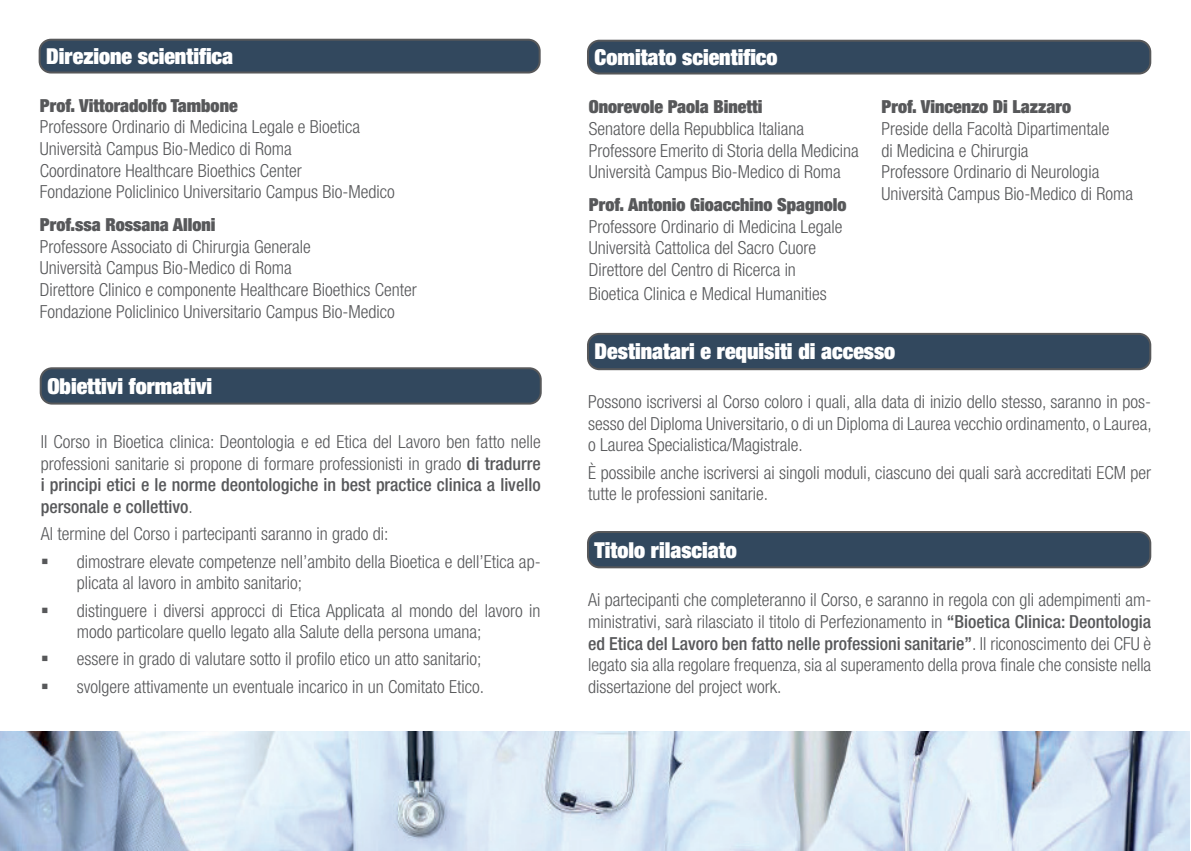
<style>
.page{position:relative;width:1191px;height:851px;background:#fff}
.page>*{position:absolute;margin:0;border:0;box-sizing:border-box;transform-origin:0 0}
.t1{font:900 condensed 22px "Helvetica Neue LT Pro";color:#fff}
.t2{font:300 condensed 18px/21.6px "Helvetica Neue LT Pro";color:#57585a}
.t3{font:900 condensed 18px "Helvetica Neue LT Pro";color:#57585a}
.s1{font-weight:500}
</style>
<div class="page">
<div style="left:40px;top:40px;width:499px;height:32px;background:#32485e;border-radius:11px"></div>
<div style="left:39px;top:39px;width:501px;height:34px;border:2px solid #57585a;border-radius:11px"></div>
<div style="left:588px;top:334px;width:562px;height:35px;background:#32485e;border-radius:11px"></div>
<div style="left:587px;top:333px;width:564px;height:37px;border:2px solid #57585a;border-radius:11px"></div>
<div style="left:588px;top:41px;width:562px;height:32px;background:#32485e;border-radius:11px"></div>
<div style="left:587px;top:40px;width:564px;height:34px;border:2px solid #57585a;border-radius:11px"></div>
<div style="left:41px;top:368px;width:500px;height:35px;background:#32485e;border-radius:11px"></div>
<div style="left:40px;top:367px;width:502px;height:37px;border:2px solid #57585a;border-radius:11px"></div>
<div style="left:588px;top:532px;width:562px;height:35px;background:#32485e;border-radius:11px"></div>
<div style="left:587px;top:531px;width:564px;height:37px;border:2px solid #57585a;border-radius:11px"></div>
<img style="left:0;top:731px;width:1189px;height:119px">
<p class="t1" style="left:46px;top:42px;width:188px">Direzione scientifica</p>
<p class="t3" style="left:40px;top:94px;width:199px">Prof. Vittoradolfo Tambone</p>
<p class="t2" style="left:40px;top:116px;width:356px">Professore Ordinario di Medicina Legale e Bioetica Università Campus Bio-Medico di Roma<br>Coordinatore Healthcare Bioethics Center<br>Fondazione Policlinico Universitario Campus Bio-Medico</p>
<p class="t3" style="left:40px;top:213px;width:177px">Prof.ssa Rossana Alloni</p>
<p class="t2" style="left:40px;top:235px;width:378px">Professore Associato di Chirurgia Generale<br>Università Campus Bio-Medico di Roma<br>Direttore Clinico e componente Healthcare Bioethics Center Fondazione Policlinico Universitario Campus Bio-Medico</p>
<p class="t1" style="left:47px;top:372px;width:166px">Obiettivi formativi</p>
<p class="t2" style="left:41px;top:431px;width:501px;text-align:justify">Il Corso in Bioetica clinica: Deontologia e ed Etica del Lavoro ben fatto nelle professioni sanitarie si propone di formare professionisti in grado <span class="s1">di tradurre i principi etici e le norme deontologiche in best practice clinica a livello personale e collettivo</span>.</p>
<p class="t2" style="left:41px;top:523px;width:349px">Al termine del Corso i partecipanti saranno in grado di:</p>
<p class="t2" style="left:77px;top:550px;width:465px;text-indent:-36px">▪ dimostrare elevate competenze nell’ambito della Bioetica e dell’Etica ap&shy;plicata al lavoro in ambito sanitario;</p>
<p class="t2" style="left:77px;top:599px;width:465px;text-indent:-36px">▪ distinguere i diversi approcci di Etica Applicata al mondo del lavoro in modo particolare quello legato alla Salute della persona umana;</p>
<p class="t2" style="left:41px;top:648px;width:442px">▪ essere in grado di valutare sotto il profilo etico un atto sanitario;</p>
<p class="t2" style="left:41px;top:675px;width:445px">▪ svolgere attivamente un eventuale incarico in un Comitato Etico.</p>
<p class="t1" style="left:594px;top:43px;width:184px">Comitato scientifico</p>
<p class="t3" style="left:589px;top:95px;width:175px">Onorevole Paola Binetti</p>
<p class="t2" style="left:589px;top:117px;width:271px">Senatore della Repubblica Italiana<br>Professore Emerito di Storia della Medicina<br>Università Campus Bio-Medico di Roma</p>
<p class="t3" style="left:589px;top:193px;width:259px">Prof. Antonio Gioacchino Spagnolo</p>
<p class="t2" style="left:589px;top:215px;width:255px">Professore Ordinario di Medicina Legale<br>Università Cattolica del Sacro Cuore<br>Direttore del Centro di Ricerca in</p>
<p class="t2" style="left:589px;top:282px;width:240px">Bioetica Clinica e Medical Humanities</p>
<p class="t3" style="left:881px;top:95px;width:191px">Prof. Vincenzo Di Lazzaro</p>
<p class="t2" style="left:881px;top:117px;width:253px">Preside della Facoltà Dipartimentale<br>di Medicina e Chirurgia<br>Professore Ordinario di Neurologia Università Campus Bio-Medico di Roma</p>
<p class="t1" style="left:594px;top:337px;width:302px">Destinatari e requisiti di accesso</p>
<p class="t2" style="left:588px;top:391px;width:565px;text-align:justify">Possono iscriversi al Corso coloro i quali, alla data di inizio dello stesso, saranno in pos&shy;sesso del Diploma Universitario, o di un Diploma di Laurea vecchio ordinamento, o Laurea, o Laurea Specialistica/Magistrale.</p>
<p class="t2" style="left:588px;top:461px;width:564px">È possibile anche iscriversi ai singoli moduli, ciascuno dei quali sarà accreditati ECM per tutte le professioni sanitarie.</p>
<p class="t1" style="left:594px;top:535px;width:144px">Titolo rilasciato</p>
<p class="t2" style="left:588px;top:589px;width:564px;text-align:justify">Ai partecipanti che completeranno il Corso, e saranno in regola con gli adempimenti am&shy;ministrativi, sarà rilasciato il titolo di Perfezionamento in <span class="s1">“Bioetica Clinica: Deontologia ed Etica del Lavoro ben fatto nelle professioni sanitarie”</span>. Il riconoscimento dei CFU è legato sia alla regolare frequenza, sia al superamento della prova finale che consiste nella dissertazione del project work.</p>
</div>
